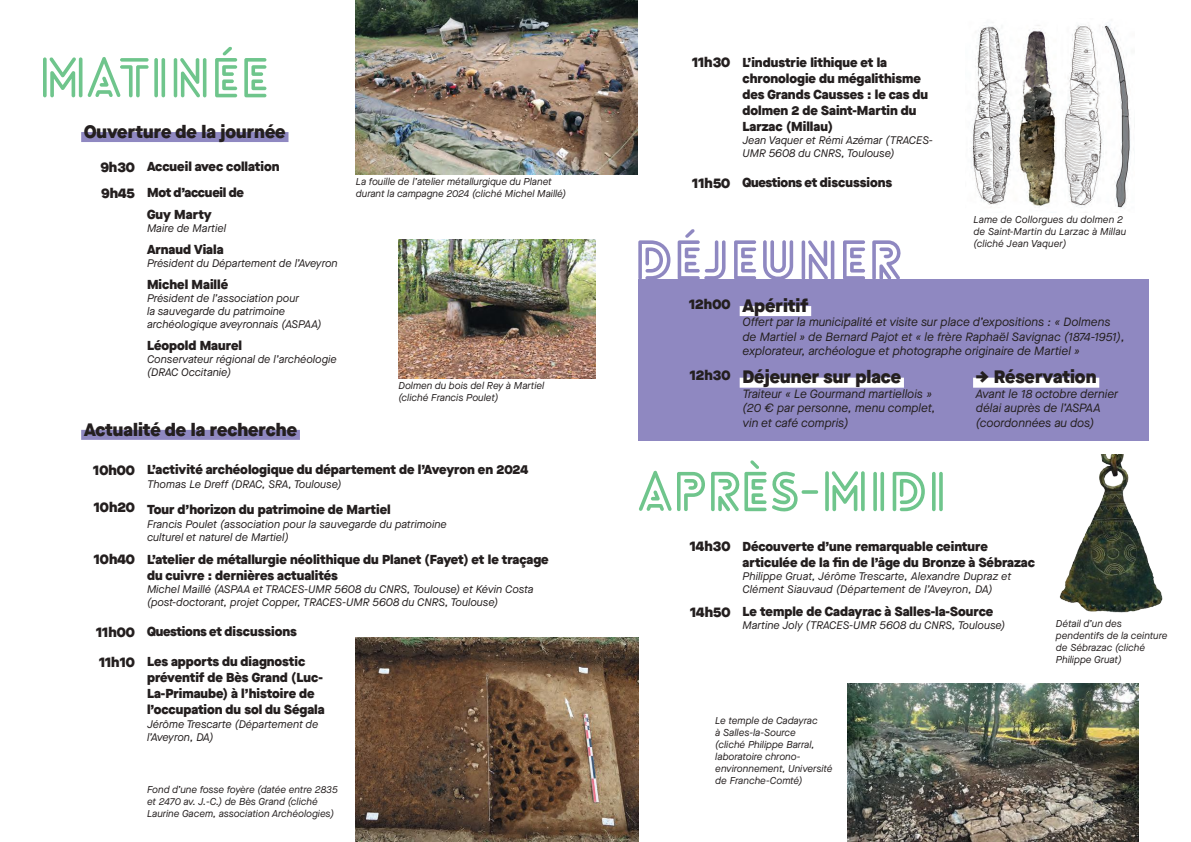
<style>
.page{position:relative;width:1191px;height:842px;background:#fff}
.page>*{position:absolute;margin:0;border:0;box-sizing:border-box;transform-origin:0 0}
.t1{font:700 53.5px "Lovelo Line";color:#6fc58c}
.t2{font:700 53.5px "Lovelo Line";color:#8f88c1}
.t3{font:900 18px "Maison Neue";color:#241f1f}
.t4{font:900 14px "Maison Neue";letter-spacing:.005em;color:#241f1f}
.t5{font:900 13px/16px "Maison Neue";color:#241f1f}
.t6{font:900 13px/21.7px "Maison Neue";letter-spacing:-.02em;color:#241f1f}
.t7{font:italic 12px/14.4px "Maison Neue";color:#241f1f}
.t8{font:italic 11px/13.2px "Maison Neue";color:#241f1f}
.t9{font:italic 10px/12px "Maison Neue";color:#241f1f}
.s1{font-size:14px}
</style>
<div class="page">
<div style="left:638px;top:279px;width:510px;height:162px;background:#8f88c1"></div>
<div style="left:739px;top:306px;width:72px;height:10px;background:#fff"></div>
<div style="left:739px;top:378px;width:165px;height:10px;background:#fff"></div>
<div style="left:973px;top:378px;width:126px;height:10px;background:#fff"></div>
<div style="left:81px;top:430px;width:219px;height:10px;background:#8f88c1"></div>
<div style="left:81px;top:132px;width:207px;height:10px;background:#8f88c1"></div>
<img style="left:847px;top:683px;width:291px;height:159px">
<img style="left:356px;top:0;width:282px;height:174px">
<img style="left:398px;top:239px;width:197px;height:139px">
<img style="left:971px;top:24px;width:160px;height:184px">
<img style="left:356px;top:638px;width:282px;height:204px">
<img style="left:1059px;top:455px;width:104px;height:158px">
<h1 class="t1" style="left:39px;top:45px;width:232px">MATINÉE</h1>
<h2 class="t3" style="left:84px;top:118px;width:203px">Ouverture de la journée</h2>
<p class="t4" style="left:101px;top:157px;width:36px">9h30</p>
<p class="t5" style="left:147px;top:158px;width:134px">Accueil avec collation</p>
<p class="t6" style="left:147px;top:181px;width:99px;text-indent:-45px"><span class="s1">9h45</span> Mot d’accueil de<br>Guy Marty</p>
<p class="t8" style="left:147px;top:221px;width:81px">Maire de Martiel</p>
<p class="t5" style="left:147px;top:241px;width:78px">Arnaud Viala</p>
<p class="t8" style="left:147px;top:256px;width:192px">Président du Département de l’Aveyron</p>
<p class="t5" style="left:147px;top:276px;width:83px">Michel Maillé</p>
<p class="t8" style="left:147px;top:291px;width:176px">Président de l’association pour<br>la sauvegarde du patrimoine archéologique aveyronnais (ASPAA)</p>
<p class="t5" style="left:147px;top:337px;width:97px">Léopold Maurel</p>
<p class="t8" style="left:147px;top:352px;width:191px">Conservateur régional de l’archéologie (DRAC Occitanie)</p>
<h2 class="t3" style="left:84px;top:416px;width:214px">Actualité de la recherche</h2>
<p class="t9" style="left:356px;top:175px;width:212px">La fouille de l’atelier métallurgique du Planet durant la campagne 2024 (cliché Michel Maillé)</p>
<p class="t9" style="left:398px;top:379px;width:147px">Dolmen du bois del Rey à Martiel (cliché Francis Poulet)</p>
<p class="t4" style="left:93px;top:460px;width:43px">10h00</p>
<p class="t5" style="left:147px;top:461px;width:383px">L’activité archéologique du département de l’Aveyron en 2024</p>
<p class="t8" style="left:147px;top:477px;width:196px">Thomas Le Dreff (DRAC, SRA, Toulouse)</p>
<p class="t4" style="left:94px;top:496px;width:43px">10h20</p>
<p class="t4" style="left:94px;top:549px;width:43px">10h40</p>
<p class="t5" style="left:147px;top:501px;width:245px">Tour d’horizon du patrimoine de Martiel</p>
<p class="t8" style="left:147px;top:517px;width:301px">Francis Poulet (association pour la sauvegarde du patrimoine culturel et naturel de Martiel)</p>
<p class="t5" style="left:147px;top:551px;width:403px">L’atelier de métallurgie néolithique du Planet (Fayet) et le traçage du cuivre : dernières actualités</p>
<p class="t8" style="left:147px;top:582px;width:388px">Michel Maillé (ASPAA et TRACES-UMR 5608 du CNRS, Toulouse) et Kévin Costa (post-doctorant, projet Copper, TRACES-UMR 5608 du CNRS, Toulouse)</p>
<p class="t4" style="left:96px;top:621px;width:40px">11h00</p>
<p class="t5" style="left:147px;top:623px;width:151px">Questions et discussions</p>
<p class="t4" style="left:99px;top:652px;width:37px">11h10</p>
<p class="t5" style="left:147px;top:653px;width:179px">Les apports du diagnostic préventif de Bès Grand (Luc-<br>La-Primaube) à l’histoire de l’occupation du sol du Ségala</p>
<p class="t8" style="left:147px;top:717px;width:173px">Jérôme Trescarte (Département de l’Aveyron, DA)</p>
<p class="t9" style="left:147px;top:783px;width:192px">Fond d’une fosse foyère (datée entre 2835 et 2470 av. J.-C.) de Bès Grand (cliché<br>Laurine Gacem, association Archéologies)</p>
<p class="t5" style="left:742px;top:54px;width:187px">L’industrie lithique et la chronologie du mégalithisme des Grands Causses : le cas du dolmen 2 de Saint-Martin du<br>Larzac (Millau)</p>
<p class="t8" style="left:742px;top:133px;width:192px">Jean Vaquer et Rémi Azémar (TRACES-<br>UMR 5608 du CNRS, Toulouse)</p>
<p class="t5" style="left:692px;top:174px;width:201px"><span class="s1">11h50</span> Questions et discussions</p>
<p class="t4" style="left:692px;top:52px;width:40px">11h30</p>
<h1 class="t2" style="left:634px;top:227px;width:269px">DÉJEUNER</h1>
<p class="t9" style="left:973px;top:214px;width:154px">Lame de Collorgues du dolmen 2 de Saint-Martin du Larzac à Millau (cliché Jean Vaquer)</p>
<p class="t4" style="left:689px;top:293px;width:43px">12h00</p>
<p class="t4" style="left:689px;top:365px;width:42px">12h30</p>
<h2 class="t3" style="left:742px;top:292px;width:67px">Apéritif</h2>
<p class="t7" style="left:742px;top:315px;width:384px">Offert par la municipalité et visite sur place d’expositions : « Dolmens de Martiel » de Bernard Pajot et « le frère Raphaël Savignac (1874-1951), explorateur, archéologue et photographe originaire de Martiel »</p>
<h2 class="t3" style="left:742px;top:363px;width:160px">Déjeuner sur place</h2>
<p class="t7" style="left:742px;top:386px;width:194px">Traiteur « Le Gourmand martiellois » (20 € par personne, menu complet, vin et café compris)</p>
<h2 class="t3" style="left:976px;top:363px;width:122px">-&gt; Réservation</h2>
<p class="t7" style="left:976px;top:386px;width:144px">Avant le 18 octobre dernier délai auprès de l’ASPAA (coordonnées au dos)</p>
<h1 class="t1" style="left:638px;top:459px;width:310px">APRÈS-MIDI</h1>
<p class="t5" style="left:742px;top:538px;width:294px;text-indent:-53px"><span class="s1">14h30</span> Découverte d’une remarquable ceinture articulée de la fin de l’âge du Bronze à Sébrazac</p>
<p class="t8" style="left:742px;top:569px;width:270px">Philippe Gruat, Jérôme Trescarte, Alexandre Dupraz et<br>Clément Siauvaud (Département de l’Aveyron, DA)</p>
<p class="t5" style="left:690px;top:603px;width:305px"><span class="s1">14h50</span> Le temple de Cadayrac à Salles-la-Source</p>
<p class="t8" style="left:742px;top:619px;width:264px">Martine Joly (TRACES-UMR 5608 du CNRS, Toulouse)</p>
<p class="t9" style="left:715px;top:714px;width:119px">Le temple de Cadayrac<br>à Salles-la-Source<br>(cliché Philippe Barral, laboratoire chrono&shy;environnement, Université de Franche-Comté)</p>
<p class="t9" style="left:1056px;top:618px;width:113px">Détail d’un des pendentifs de la ceinture de Sébrazac (cliché<br>Philippe Gruat)</p>
</div>
